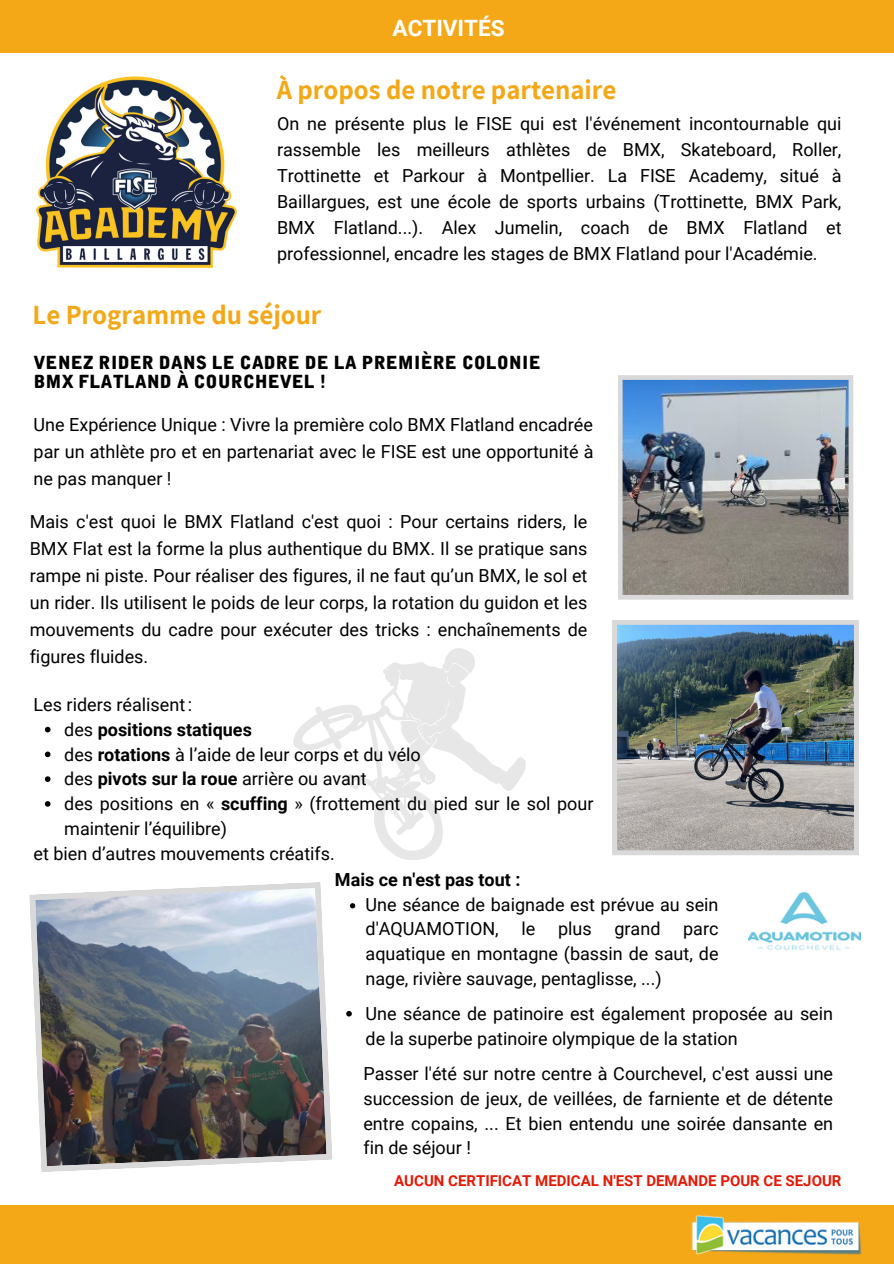
<style>
.page{position:relative;width:894px;height:1264px;background:#fff}
.page>*{position:absolute;margin:0;border:0;box-sizing:border-box;transform-origin:0 0}
.t1{font:700 27px "Assistant";color:#f4a817}
.t2{font:700 22.5px "Roboto";color:#fff}
.t3{font:18px/24.8px "Roboto";color:#000;text-align:justify}
.t4{font:18px/19.2px "Alpha Ligue";color:#000}
.t5{font:700 18px "Roboto";color:#000}
.t6{font:700 15px "Roboto";color:#e61905}
.s1{font-weight:400}
.s2{font-weight:700}
</style>
<div class="page">
<div style="left:0;top:0;width:893px;height:53px;background:#f4a817"></div>
<div style="left:0;top:1204px;width:893px;height:59px;background:#f4a817"></div>
<img style="left:691px;top:1215px;width:171px;height:40px">
<img style="left:748px;top:891px;width:112px;height:60px">
<svg style="left:350px;top:903px;width:5px;height:5px"></svg>
<svg style="left:346px;top:1011px;width:6px;height:5px"></svg>
<img style="left:618px;top:375px;width:235px;height:224px">
<img style="left:612px;top:620px;width:246px;height:235px">
<svg style="left:293px;top:648px;width:233px;height:212px"></svg>
<img style="left:36px;top:76px;width:201px;height:193px">
<svg style="left:45px;top:726px;width:5px;height:6px"></svg>
<svg style="left:45px;top:751px;width:5px;height:6px"></svg>
<svg style="left:45px;top:776px;width:5px;height:6px"></svg>
<svg style="left:45px;top:801px;width:5px;height:5px"></svg>
<img style="left:29px;top:882px;width:303px;height:290px">
<h2 class="t2" style="left:392px;top:15px;width:113px">ACTIVITÉS</h2>
<p class="t1" style="left:277px;top:71px;width:341px">À propos de notre partenaire</p>
<p class="t3" style="left:277px;top:111px;width:566px;line-height:25.8px">On ne présente plus le FISE qui est l'événement incontournable qui rassemble les meilleurs athlètes de BMX, Skateboard, Roller, Trottinette et Parkour à Montpellier. La FISE Academy, situé à Baillargues, est une école de sports urbains (Trottinette, BMX Park, BMX Flatland...). Alex Jumelin, coach de BMX Flatland et professionnel, encadre les stages de BMX Flatland pour l'Académie.</p>
<h4 class="t1" style="left:32px;top:297px;width:290px">Le Programme du séjour</h4>
<p class="t4" style="left:34px;top:354px;width:508px">VENEZ RIDER DANS LE CADRE DE LA PREMIÈRE COLONIE<br>BMX FLATLAND À COURCHEVEL !</p>
<h4 class="t3" style="left:34px;top:411px;width:561px;line-height:27px">Une Expérience Unique : Vivre la première colo BMX Flatland encadrée par un athlète pro et en partenariat avec le FISE est une opportunité à ne pas manquer !</h4>
<p class="t3" style="left:30px;top:508px;width:559px;line-height:27px">Mais c'est quoi le BMX Flatland c'est quoi : Pour certains riders, le BMX Flat est la forme la plus authentique du BMX. Il se pratique sans rampe ni piste. Pour réaliser des figures, il ne faut qu’un BMX, le sol et un rider. Ils utilisent le poids de leur corps, la rotation du guidon et les mouvements du cadre pour exécuter des tricks : enchaînements de figures fluides.</p>
<p class="t3" style="left:34px;top:692px;width:160px">Les riders réalisent:</p>
<p class="t5" style="left:64px;top:719px;width:189px"><span class="s1">des</span> positions statiques</p>
<h4 class="t3" style="left:64px;top:742px;width:358px">des <span class="s2">rotations</span> à l’aide de leur corps et du vélo</h4>
<h3 class="t3" style="left:64px;top:766px;width:304px">des <span class="s2">pivots sur la roue</span> arrière ou avant</h3>
<p class="t3" style="left:64px;top:791px;width:530px">des positions en « <span class="s2">scuffing</span> » (frottement du pied sur le sol pour maintenir l’équilibre)</p>
<p class="t3" style="left:34px;top:841px;width:303px">et bien d’autres mouvements créatifs.</p>
<h4 class="t5" style="left:335px;top:869px;width:187px">Mais ce n'est pas tout :</h4>
<h1 class="t3" style="left:365px;top:892px;width:354px">Une séance de baignade est prévue au sein d'AQUAMOTION,</h1>
<h1 class="t3" style="left:521px;top:916px;width:15px">le</h1>
<h1 class="t3" style="left:558px;top:916px;width:35px">plus</h1>
<h1 class="t3" style="left:614px;top:916px;width:48px">grand</h1>
<h1 class="t3" style="left:365px;top:916px;width:354px;text-indent:317px">parc aquatique en montagne (bassin de saut, de nage, rivière sauvage, pentaglisse, ...)</h1>
<h4 class="t3" style="left:365px;top:1001px;width:469px">Une séance de patinoire est également proposée au sein de la superbe patinoire olympique de la station</h4>
<p class="t3" style="left:363px;top:1061px;width:471px">Passer l'été sur notre centre à Courchevel, c'est aussi une succession de jeux, de veillées, de farniente et de détente entre copains, ... Et bien entendu une soirée dansante en fin de séjour !</p>
<h1 class="t6" style="left:394px;top:1172px;width:448px">AUCUN CERTIFICAT MEDICAL N'EST DEMANDE POUR CE SEJOUR</h1>
</div>
